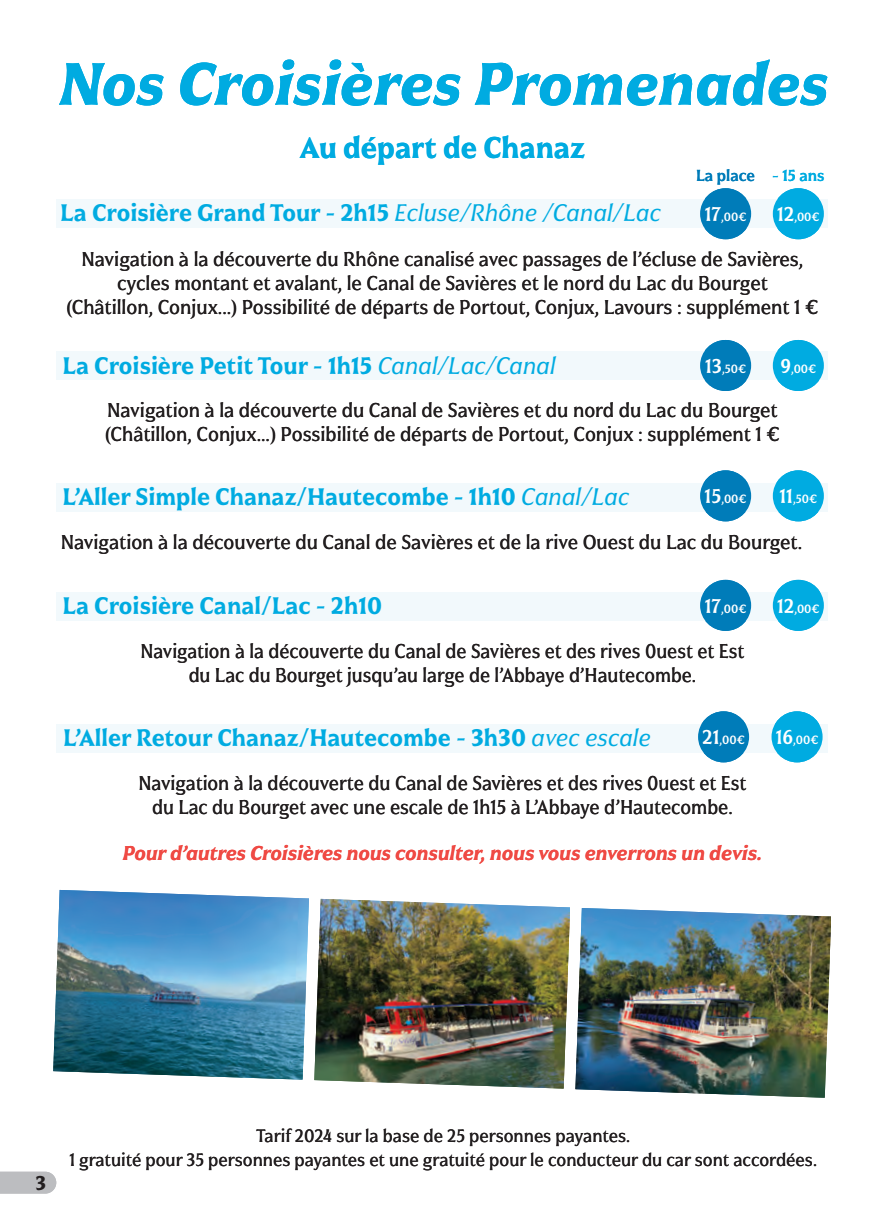
<style>
.page{position:relative;width:885px;height:1225px;background:#fff}
.page>*{position:absolute;margin:0;border:0;box-sizing:border-box;transform-origin:0 0}
.t1{font:60px "Civane Con Bol It";color:#00abe1}
.t2{font:30px "Civane Con Dem";color:#00abe1}
.t3{font:24px "Civane Con Dem";color:#00abe1}
.t4{font:20px/24px "Civane Con Reg";color:#231f20;text-align:center}
.t5{font:20px "Civane Con Dem It";color:#ef4a44}
.t6{font:20px "Civane Con Dem";color:#231f20}
.t7{font:18px/24px "Civane Con Reg";color:#231f20;text-align:center}
.t8{font:16px "Civane Con Med";color:#007cb9}
.t9{font:16px "Civane Con Med";color:#00abe1}
.t10{font:12px "Civane Con Med";color:#fff}
.s1{font-family:"Civane Con Reg It"}
.s2{font-size:20px}
</style>
<div class="page">
<img style="left:53px;top:890px;width:256px;height:189px">
<img style="left:314px;top:899px;width:256px;height:189px">
<img style="left:575px;top:908px;width:256px;height:189px">
<svg style="left:0;top:1171px;width:56px;height:22px"></svg>
<div style="left:57px;top:724px;width:771px;height:28px;background:#f2f9fc"></div>
<div style="left:57px;top:199px;width:771px;height:29px;background:#f2f9fc"></div>
<div style="left:57px;top:351px;width:771px;height:29px;background:#f2f9fc"></div>
<div style="left:57px;top:483px;width:771px;height:28px;background:#f2f9fc"></div>
<div style="left:57px;top:592px;width:771px;height:28px;background:#f2f9fc"></div>
<div style="left:700px;top:188px;width:51px;height:51px;background:#007cb9;border-radius:50%"></div>
<div style="left:700px;top:580px;width:51px;height:51px;background:#007cb9;border-radius:50%"></div>
<div style="left:700px;top:470px;width:51px;height:51px;background:#007cb9;border-radius:50%"></div>
<div style="left:700px;top:340px;width:51px;height:51px;background:#007cb9;border-radius:50%"></div>
<div style="left:772px;top:188px;width:51px;height:51px;background:#00abe1;border-radius:50%"></div>
<div style="left:772px;top:580px;width:51px;height:51px;background:#00abe1;border-radius:50%"></div>
<div style="left:772px;top:470px;width:51px;height:51px;background:#00abe1;border-radius:50%"></div>
<div style="left:772px;top:340px;width:51px;height:51px;background:#00abe1;border-radius:50%"></div>
<div style="left:698px;top:711px;width:51px;height:51px;background:#007cb9;border-radius:50%"></div>
<div style="left:771px;top:711px;width:51px;height:51px;background:#00abe1;border-radius:50%"></div>
<h1 class="t1" style="left:58px;top:46px;width:771px">Nos Croisières Promenades</h1>
<h2 class="t2" style="left:300px;top:129px;width:287px">Au départ de Chanaz</h2>
<p class="t3" style="left:60px;top:198px;width:602px">La Croisière Grand Tour - 2h15 <span class="s1">Ecluse/Rhône /Canal/Lac</span></p>
<p class="t8" style="left:696px;top:166px;width:60px">La place</p>
<p class="t10" style="left:704px;top:210px;width:43px"><span class="s2">17</span>,00€</p>
<p class="t9" style="left:772px;top:166px;width:54px">- 15 ans</p>
<p class="t10" style="left:777px;top:210px;width:44px"><span class="s2">12</span>,00€</p>
<p class="t4" style="left:66px;top:246px;width:753px">Navigation à la découverte du Rhône canalisé avec passages de l’écluse de Savières, cycles montant et avalant, le Canal de Savières et le nord du Lac du Bourget<br>(Châtillon, Conjux...) Possibilité de départs de Portout, Conjux, Lavours : supplément 1 €</p>
<p class="t3" style="left:62px;top:351px;width:494px">La Croisière Petit Tour - 1h15 <span class="s1">Canal/Lac/Canal</span></p>
<p class="t4" style="left:105px;top:398px;width:676px;text-align:left">Navigation à la découverte du Canal de Savières et du nord du Lac du Bourget (Châtillon, Conjux...) Possibilité de départs de Portout, Conjux : supplément 1 €</p>
<p class="t10" style="left:705px;top:361px;width:43px"><span class="s2">13</span>,50€</p>
<p class="t10" style="left:780px;top:361px;width:37px"><span class="s2">9</span>,00€</p>
<p class="t3" style="left:62px;top:481px;width:568px">L’Aller Simple Chanaz/Hautecombe - 1h10 <span class="s1">Canal/Lac</span></p>
<p class="t4" style="left:61px;top:530px;width:742px">Navigation à la découverte du Canal de Savières et de la rive Ouest du Lac du Bourget.</p>
<p class="t10" style="left:704px;top:492px;width:43px"><span class="s2">15</span>,00€</p>
<p class="t10" style="left:779px;top:492px;width:39px"><span class="s2">11</span>,50€</p>
<p class="t3" style="left:62px;top:591px;width:321px">La Croisière Canal/Lac - 2h10</p>
<p class="t4" style="left:141px;top:639px;width:605px">Navigation à la découverte du Canal de Savières et des rives 0uest et Est du Lac du Bourget jusqu’au large de l’Abbaye d’Hautecombe.</p>
<p class="t10" style="left:704px;top:601px;width:43px"><span class="s2">17</span>,00€</p>
<p class="t10" style="left:777px;top:601px;width:44px"><span class="s2">12</span>,00€</p>
<p class="t3" style="left:63px;top:722px;width:589px">L’Aller Retour Chanaz/Hautecombe - 3h30 <span class="s1">avec escale</span></p>
<p class="t4" style="left:138px;top:771px;width:609px">Navigation à la découverte du Canal de Savières et des rives 0uest et Est du Lac du Bourget avec une escale de 1h15 à L’Abbaye d’Hautecombe.</p>
<p class="t10" style="left:702px;top:732px;width:44px"><span class="s2">21</span>,00€</p>
<p class="t10" style="left:775px;top:732px;width:44px"><span class="s2">16</span>,00€</p>
<p class="t5" style="left:122px;top:840px;width:640px">Pour d’autres Croisières nous consulter, nous vous enverrons un devis.</p>
<p class="t6" style="left:35px;top:1170px;width:12px">3</p>
<p class="t7" style="left:69px;top:1123px;width:749px">Tarif 2024 sur la base de 25 personnes payantes.<br>1 gratuité pour 35 personnes payantes et une gratuité pour le conducteur du car sont accordées.</p>
</div>
